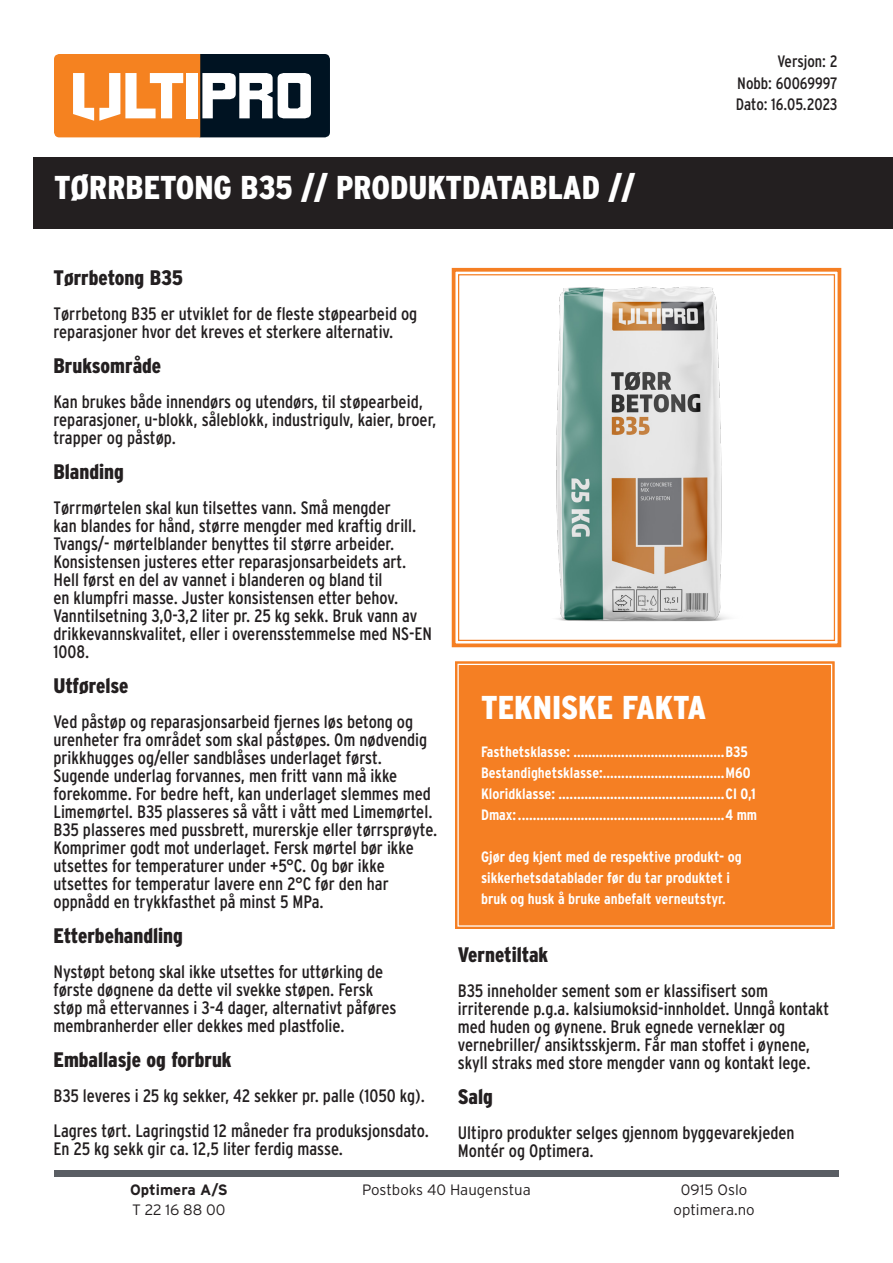
<style>
.page{position:relative;width:893px;height:1263px;background:#fff}
.page>*{position:absolute;margin:0;border:0;box-sizing:border-box;transform-origin:0 0}
.t1{font:900 33px "Interstate Condensed";color:#fff}
.t2{font:900 21px "Interstate Condensed";color:#231f20}
.t3{font:18px/18px "Interstate Condensed";color:#231f20}
.t4{font:16.5px/21.5px "Interstate Condensed";color:#231f20;text-align:justify}
.t5{font:700 15px/21px "Interstate Condensed";color:#fff}
.t6{font:300 15px "Interstate";color:#231f20}
.t7{font:700 15px "Interstate";color:#231f20}
</style>
<div class="page">
<div style="left:54px;top:1170px;width:785px;height:7px;background:#5a5e64"></div>
<div style="left:33px;top:157px;width:860px;height:72px;background:#231f20"></div>
<svg style="left:54px;top:54px;width:276px;height:83px"></svg>
<svg style="left:451px;top:267px;width:391px;height:381px"></svg>
<div style="left:458px;top:274px;width:377px;height:367px;border:1px solid #f57f23"></div>
<div style="left:455px;top:661px;width:380px;height:268px;background:#f57f23"></div>
<div style="left:457px;top:664px;width:375px;height:263px;border:1px solid #fff"></div>
<h1 class="t1" style="left:54px;top:169px;width:582px">TØRRBETONG B35 // PRODUKTDATABLAD //</h1>
<p class="t4" style="left:736px;top:51px;width:103px;text-indent:42px">Versjon: 2<br>Nobb: 60069997<br>Dato: 16.05.2023</p>
<p class="t2" style="left:54px;top:266px;width:131px">Tørrbetong B35</p>
<p class="t3" style="left:54px;top:304px;width:365px">Tørrbetong B35 er utviklet for de fleste støpearbeid og reparasjoner hvor det kreves et sterkere alternativ.</p>
<p class="t2" style="left:54px;top:354px;width:109px">Bruksområde</p>
<p class="t3" style="left:54px;top:392px;width:384px">Kan brukes både innendørs og utendørs, til støpearbeid, reparasjoner, u-blokk, såleblokk, industrigulv, kaier, broer, trapper og påstøp.</p>
<p class="t2" style="left:54px;top:460px;width:72px">Blanding</p>
<p class="t3" style="left:54px;top:498px;width:380px">Tørrmørtelen skal kun tilsettes vann. Små mengder<br>kan blandes for hånd, større mengder med kraftig drill.<br>Tvangs/- mørtelblander benyttes til større arbeider.<br>Konsistensen justeres etter reparasjonsarbeidets art.<br>Hell først en del av vannet i blanderen og bland til<br>en klumpfri masse. Juster konsistensen etter behov.<br>Vanntilsetning 3,0-3,2 liter pr. 25 kg sekk. Bruk vann av drikkevannskvalitet, eller i overensstemmelse med NS-EN 1008.</p>
<p class="t2" style="left:54px;top:674px;width:77px">Utførelse</p>
<p class="t3" style="left:54px;top:712px;width:385px">Ved påstøp og reparasjonsarbeid fjernes løs betong og urenheter fra området som skal påstøpes. Om nødvendig prikkhugges og/eller sandblåses underlaget først.<br>Sugende underlag forvannes, men fritt vann må ikke forekomme. For bedre heft, kan underlaget slemmes med Limemørtel. B35 plasseres så vått i vått med Limemørtel.<br>B35 plasseres med pussbrett, murerskje eller tørrsprøyte.<br>Komprimer godt mot underlaget. Fersk mørtel bør ikke utsettes for temperaturer under +5°C. Og bør ikke utsettes for temperatur lavere enn 2°C før den har oppnådd en trykkfasthet på minst 5 MPa.</p>
<p class="t2" style="left:54px;top:924px;width:131px">Etterbehandling</p>
<p class="t3" style="left:54px;top:962px;width:345px">Nystøpt betong skal ikke utsettes for uttørking de første døgnene da dette vil svekke støpen. Fersk støp må ettervannes i 3-4 dager, alternativt påføres membranherder eller dekkes med plastfolie.</p>
<p class="t2" style="left:54px;top:1048px;width:180px">Emballasje og forbruk</p>
<p class="t3" style="left:54px;top:1078px;width:377px;line-height:35px">B35 leveres i 25 kg sekker, 42 sekker pr. palle (1050 kg).<br>Lagres tørt. Lagringstid 12 måneder fra produksjonsdato.</p>
<p class="t3" style="left:54px;top:1139px;width:291px">En 25 kg sekk gir ca. 12,5 liter ferdig masse.</p>
<h1 class="t1" style="left:481px;top:689px;width:227px">TEKNISKE FAKTA</h1>
<p class="t5" style="left:481px;top:741px;width:278px">Fasthetsklasse: .........................................B35<br>Bestandighetsklasse:.................................M60<br>Kloridklasse: .............................................CI 0,1<br>Dmax:........................................................4 mm</p>
<p class="t5" style="left:481px;top:846px;width:262px">Gjør deg kjent med de respektive produkt- og sikkerhetsdatablader før du tar produktet i bruk og husk å bruke anbefalt verneutstyr.</p>
<p class="t2" style="left:458px;top:942px;width:92px">Vernetiltak</p>
<p class="t3" style="left:458px;top:981px;width:373px">B35 inneholder sement som er klassifisert som irriterende p.g.a. kalsiumoksid-innholdet. Unngå kontakt med huden og øynene. Bruk egnede verneklær og vernebriller/ ansiktsskjerm. Får man stoffet i øynene, skyll straks med store mengder vann og kontakt lege.</p>
<p class="t2" style="left:458px;top:1084px;width:37px">Salg</p>
<p class="t3" style="left:458px;top:1123px;width:338px">Ultipro produkter selges gjennom byggevarekjeden<br>Montér og Optimera.</p>
<p class="t7" style="left:130px;top:1181px;width:99px">Optimera A/S</p>
<p class="t6" style="left:362px;top:1181px;width:170px">Postboks 40 Haugenstua</p>
<p class="t6" style="left:681px;top:1181px;width:68px">0915 Oslo</p>
<p class="t6" style="left:132px;top:1202px;width:95px">T 22 16 88 00</p>
<p class="t6" style="left:673px;top:1202px;width:83px">optimera.no</p>
</div>
